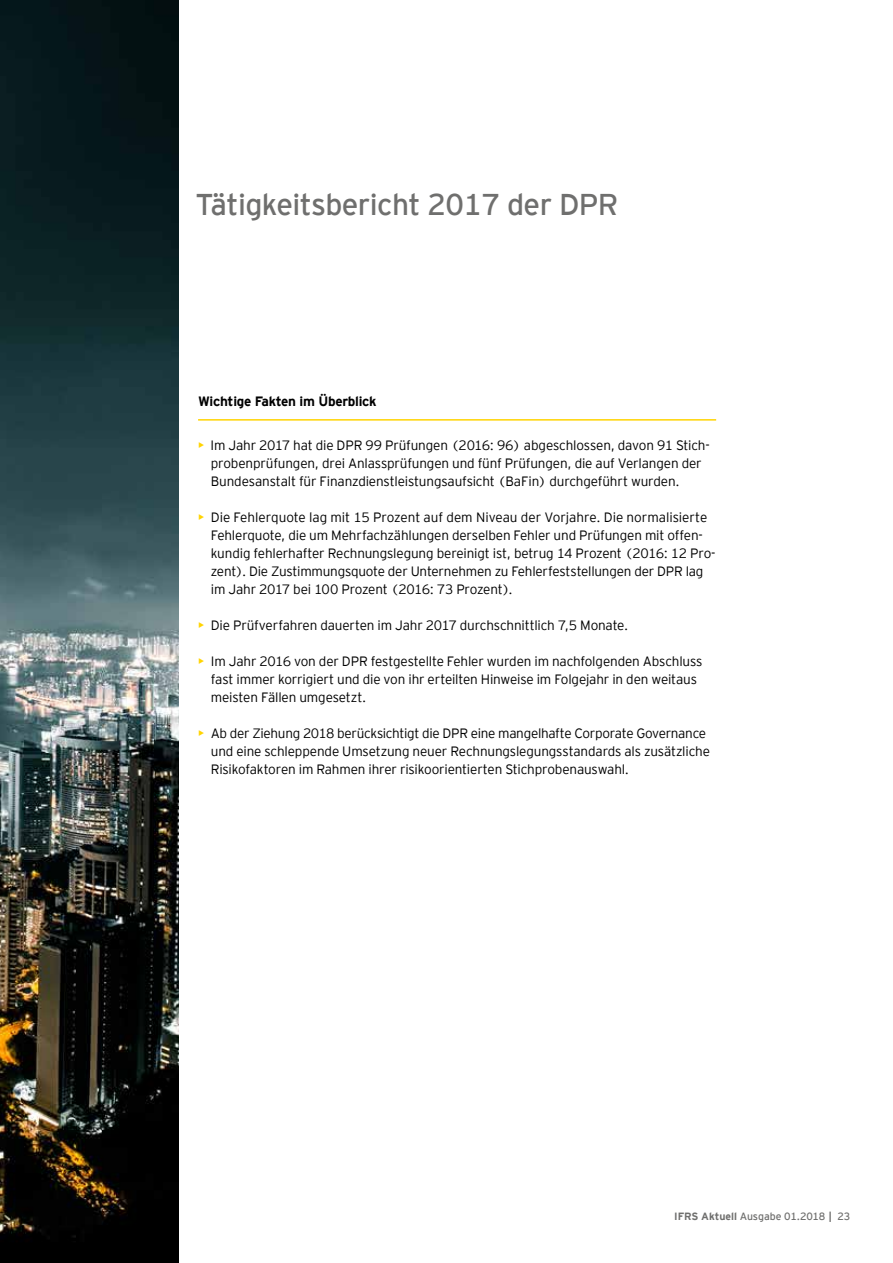
<style>
.page{position:relative;width:893px;height:1263px;background:#fff}
.page>*{position:absolute;margin:0;border:0;box-sizing:border-box;transform-origin:0 0}
.t1{font:30px "EY Interstate";letter-spacing:-.02em;color:#6f6f6e}
.t2{font:300 13.5px/18px "EY Interstate";letter-spacing:-.015em;color:#000}
.t3{font:700 13.5px "EY Interstate";letter-spacing:-.02em;color:#000}
.t4{font:10.5px "EY Interstate";letter-spacing:-.005em;color:#6f6f6e}
.s1{font-weight:400;color:#ffd400}
.s2{font-weight:700}
</style>
<div class="page">
<img style="left:0;top:0;width:179px;height:1263px">
<hr style="left:198px;top:419px;width:518px;height:2px;background:#ffd400">
<h1 class="t1" style="left:196px;top:188px;width:425px">Tätigkeitsbericht 2017 der DPR</h1>
<p class="t3" style="left:198px;top:394px;width:180px">Wichtige Fakten im Überblick</p>
<p class="t2" style="left:211px;top:436px;width:500px;text-indent:-13px"><span class="s1">•</span> ►Im Jahr 2017 hat die DPR 99 Prüfungen (2016: 96) abgeschlossen, davon 91 Stich&shy;probenprüfungen, drei Anlassprüfungen und fünf Prüfungen, die auf Verlangen der<br>Bundesanstalt für Finanzdienstleistungsaufsicht (BaFin) durchgeführt wurden.</p>
<p class="t2" style="left:211px;top:508px;width:506px;text-indent:-13px"><span class="s1">•</span> Die Fehlerquote lag mit 15 Prozent auf dem Niveau der Vorjahre. Die normalisierte Fehlerquote, die um Mehrfachzählungen derselben Fehler und Prüfungen mit offen&shy;kundig fehlerhafter Rechnungslegung bereinigt ist, betrug 14 Prozent (2016: 12 Pro&shy;zent). Die Zustimmungsquote der Unternehmen zu Fehlerfeststellungen der DPR lag im Jahr 2017 bei 100 Prozent (2016: 73 Prozent).</p>
<p class="t2" style="left:198px;top:616px;width:432px"><span class="s1">•</span> Die Prüfverfahren dauerten im Jahr 2017 durchschnittlich 7,5 Monate.</p>
<p class="t2" style="left:211px;top:652px;width:493px;text-indent:-13px"><span class="s1">•</span> Im Jahr 2016 von der DPR festgestellte Fehler wurden im nachfolgenden Abschluss fast immer korrigiert und die von ihr erteilten Hinweise im Folgejahr in den weitaus meisten Fällen umgesetzt.</p>
<p class="t2" style="left:211px;top:724px;width:501px;text-indent:-13px"><span class="s1">•</span> Ab der Ziehung 2018 berücksichtigt die DPR eine mangelhafte Corporate Governance und eine schleppende Umsetzung neuer Rechnungslegungsstandards als zusätzliche<br>Risikofaktoren im Rahmen ihrer risikoorientierten Stichprobenauswahl.</p>
<p class="t4" style="left:674px;top:1211px;width:178px"><span class="s2">IFRS Aktuell</span> Ausgabe 01.2018 <span class="s2">|</span> 23</p>
</div>
